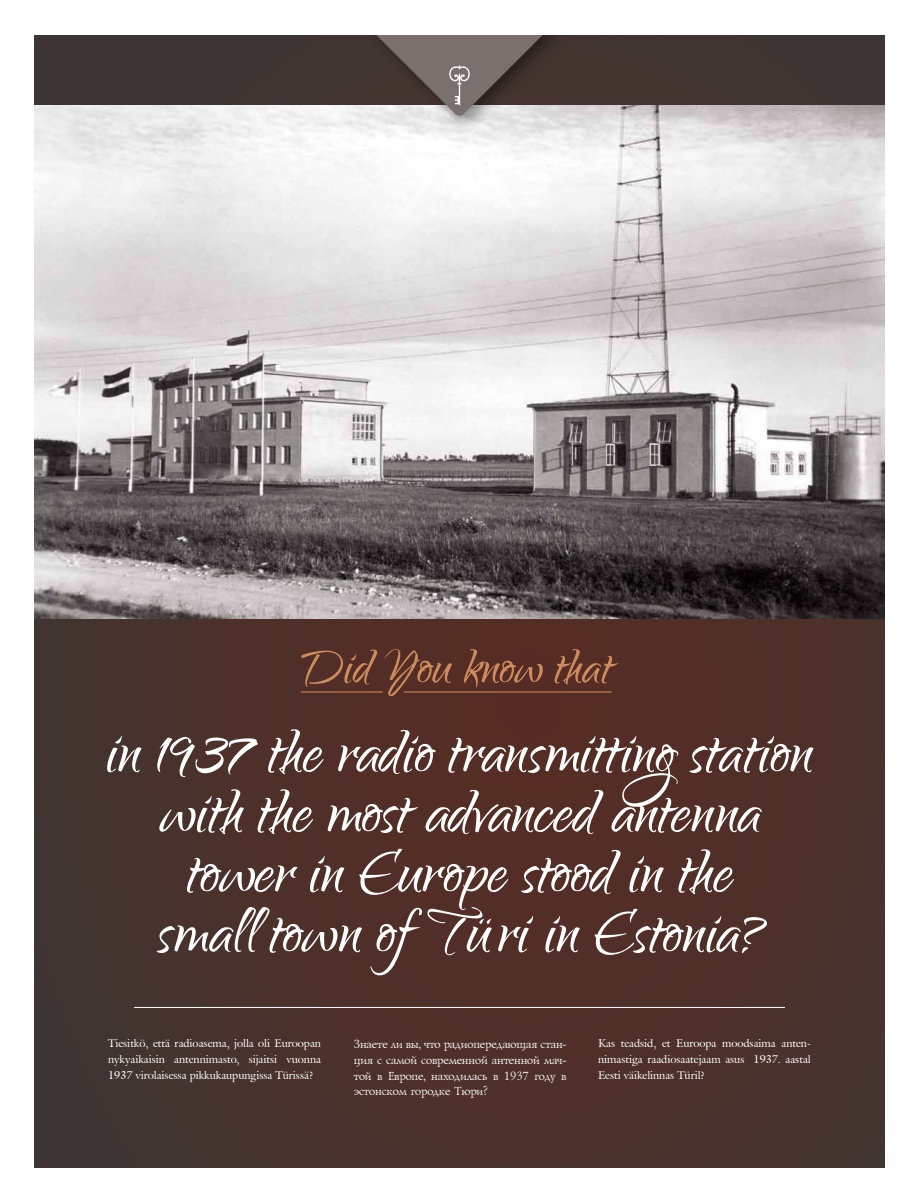
<style>
.page{position:relative;width:919px;height:1202px;background:#fff}
.page>*{position:absolute;margin:0;border:0;box-sizing:border-box;transform-origin:0 0}
.t1{font:85px/60px "Qwigley";color:#fff;text-align:center}
.t2{font:12px/15.7px "Lazurski Cyrillic";letter-spacing:-.01em;color:#fff;text-align:justify}
.t3{font:11px/16px "Galliard IT Cby BT";color:#fff;text-align:justify}
</style>
<div class="page">
<div style="left:34px;top:34px;width:850px;height:1134px;background:linear-gradient(to right,#47332e,#502f29)"></div>
<img style="left:34px;top:106px;width:850px;height:512px">
<div style="left:359px;top:18px;width:206px;height:115px;background:#000;opacity:.4"></div>
<div style="left:0;top:0;width:918px;height:34px;background:#fff"></div>
<svg style="left:301px;top:649px;width:317px;height:47px;background:#693e2f"></svg>
<hr style="left:134px;top:1007px;width:650px;height:1px;background:#fff">
<svg style="left:367px;top:34px;width:185px;height:82px;background:#706764"></svg>
<h1 class="t1" style="left:106px;top:728px;width:708px">in 1937 the radio transmitting station with the most advanced antenna tower in Europe stood in the<br>small town of Türi in Estonia?</h1>
<p class="t3" style="left:108px;top:1035px;width:214px">Tiesitkö, että radioasema, jolla oli Euroopan nykyaikaisin antennimasto, sijaitsi vuonna 1937 virolaisessa pikkukaupungissa Türissä?</p>
<p class="t2" style="left:353px;top:1037px;width:215px">Знаете ли вы, что радиопередающая стан&shy;ция с самой современной антенной мач&shy;той в Европе, находилась в 1937 году в эстонском городке Тюри?</p>
<p class="t3" style="left:598px;top:1035px;width:214px">Kas teadsid, et Euroopa moodsaima anten&shy;nimastiga raadiosaatejaam asus 1937. aastal Eesti väikelinnas Türil?</p>
</div>
